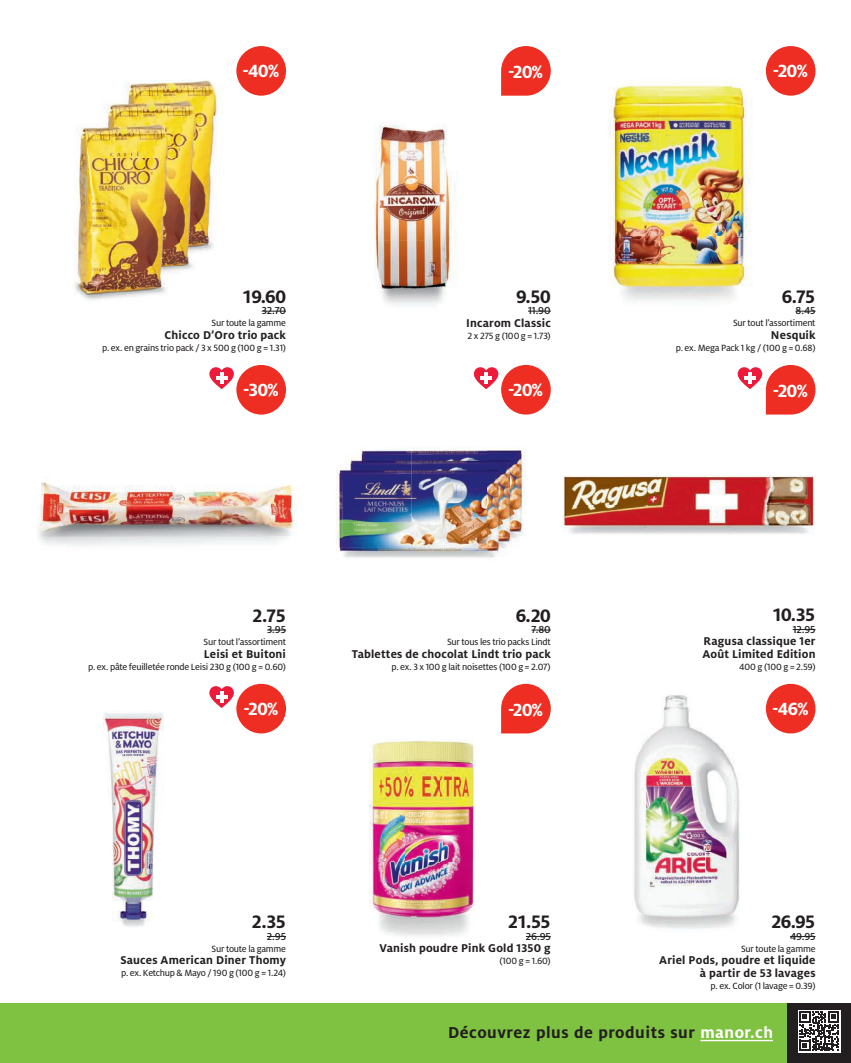
<style>
.page{position:relative;width:851px;height:1063px;background:#fff}
.page>*{position:absolute;margin:0;border:0;box-sizing:border-box;transform-origin:0 0}
.t1{font:700 20px "Milofor Manor";letter-spacing:-.06em;color:#231f20}
.t2{font:700 19.5px "Milofor Manor";letter-spacing:-.04em;color:#fff}
.t3{font:700 17.5px "Milofor Manor";letter-spacing:.03em;color:#231f20}
.t4{font:700 12.5px/12.5px "Milofor Manor";letter-spacing:.01em;color:#231f20;text-align:right}
.t5{font:500 11.25px "Milofor Manor";letter-spacing:-.01em;color:#231f20}
.t6{font:10px "Milofor Manor Text";letter-spacing:-.025em;color:#231f20}
.s1{color:#fff}
</style>
<div class="page">
<div style="left:0;top:1003px;width:787px;height:60px;background:#7fc241"></div>
<div style="left:787px;top:1003px;width:63px;height:60px;background:#231f20"></div>
<svg style="left:501px;top:684px;width:49px;height:49px;background:#f04d42"></svg>
<svg style="left:501px;top:46px;width:49px;height:50px;background:#f04f45"></svg>
<div style="left:236px;top:46px;width:50px;height:50px;background:#ee2e22;border-radius:50%"></div>
<div style="left:765px;top:46px;width:50px;height:50px;background:#ee2e22;border-radius:50%"></div>
<div style="left:236px;top:365px;width:50px;height:50px;background:#ee2e22;border-radius:50%"></div>
<div style="left:236px;top:684px;width:50px;height:49px;background:#ee2e22;border-radius:50%"></div>
<div style="left:765px;top:684px;width:50px;height:49px;background:#ee2e22;border-radius:50%"></div>
<div style="left:501px;top:365px;width:49px;height:50px;background:#ee2e22;border-radius:50%"></div>
<svg style="left:474px;top:367px;width:24px;height:22px"></svg>
<hr style="left:480px;top:376px;width:12px;height:4px;background:#fff">
<hr style="left:484px;top:372px;width:4px;height:12px;background:#fff">
<svg style="left:209px;top:367px;width:25px;height:22px"></svg>
<svg style="left:209px;top:686px;width:25px;height:22px"></svg>
<svg style="left:528px;top:311px;width:22px;height:1px"></svg>
<img style="left:336px;top:447px;width:189px;height:111px">
<img style="left:370px;top:740px;width:106px;height:196px">
<img style="left:608px;top:79px;width:159px;height:222px">
<img style="left:563px;top:476px;width:251px;height:58px">
<img style="left:634px;top:695px;width:106px;height:234px">
<img style="left:103px;top:712px;width:60px;height:215px">
<img style="left:127px;top:80px;width:95px;height:37px">
<img style="left:207px;top:117px;width:9px;height:134px">
<img style="left:93px;top:104px;width:20px;height:101px">
<img style="left:179px;top:141px;width:28px;height:132px">
<img style="left:113px;top:100px;width:94px;height:41px">
<img style="left:74px;top:124px;width:19px;height:111px">
<img style="left:74px;top:235px;width:29px;height:65px">
<img style="left:103px;top:286px;width:63px;height:13px">
<img style="left:93px;top:205px;width:43px;height:81px">
<img style="left:136px;top:266px;width:43px;height:20px">
<img style="left:113px;top:124px;width:66px;height:142px">
<img style="left:374px;top:122px;width:83px;height:183px">
<img style="left:37px;top:481px;width:260px;height:65px">
<svg style="left:737px;top:365px;width:78px;height:50px"></svg>
<hr style="left:700px;top:1040px;width:72px;height:1px;background:#fff">
<svg style="left:798px;top:1010px;width:42px;height:42px"></svg>
<svg style="left:799px;top:1011px;width:39px;height:40px"></svg>
<svg style="left:262px;top:311px;width:24px;height:1px"></svg>
<svg style="left:795px;top:311px;width:20px;height:1px"></svg>
<svg style="left:267px;top:630px;width:19px;height:1px"></svg>
<svg style="left:267px;top:936px;width:19px;height:1px"></svg>
<svg style="left:790px;top:936px;width:25px;height:1px"></svg>
<svg style="left:531px;top:630px;width:19px;height:1px"></svg>
<svg style="left:526px;top:936px;width:24px;height:1px"></svg>
<svg style="left:792px;top:629px;width:23px;height:1px"></svg>
<h2 class="t2" style="left:242px;top:65px;width:38px">-40%</h2>
<h2 class="t2" style="left:508px;top:66px;width:36px">-20%</h2>
<h2 class="t2" style="left:772px;top:65px;width:36px">-20%</h2>
<h1 class="t1" style="left:242px;top:291px;width:45px">19.60</h1>
<p class="t5" style="left:262px;top:304px;width:26px">32.70</p>
<p class="t6" style="left:211px;top:320px;width:76px">Sur toute la gamme</p>
<p class="t4" style="left:165px;top:330px;width:123px">Chicco D’Oro trio pack</p>
<p class="t6" style="left:102px;top:345px;width:185px">p. ex. en grains trio pack / 3 x 500 g (100 g = 1.31)</p>
<h2 class="t2" style="left:243px;top:384px;width:37px">-30%</h2>
<h1 class="t1" style="left:516px;top:291px;width:36px">9.50</h1>
<p class="t5" style="left:528px;top:304px;width:24px">11.90</p>
<p class="t4" style="left:466px;top:318px;width:86px">Incarom Classic</p>
<p class="t6" style="left:467px;top:333px;width:85px">2 x 275 g (100 g = 1.73)</p>
<h2 class="t2" style="left:508px;top:384px;width:36px">-20%</h2>
<h1 class="t1" style="left:252px;top:609px;width:35px">2.75</h1>
<p class="t5" style="left:267px;top:623px;width:20px">3.95</p>
<p class="t6" style="left:203px;top:639px;width:84px">Sur tout l’assortiment</p>
<p class="t4" style="left:204px;top:649px;width:84px">Leisi et Buitoni</p>
<p class="t6" style="left:88px;top:663px;width:199px">p. ex. pâte feuilletée ronde Leisi 230 g (100 g = 0.60)</p>
<h1 class="t1" style="left:515px;top:609px;width:36px">6.20</h1>
<p class="t5" style="left:531px;top:623px;width:21px">7.80</p>
<p class="t6" style="left:447px;top:639px;width:105px">Sur tous les trio packs Lindt</p>
<p class="t4" style="left:352px;top:649px;width:200px">Tablettes de chocolat Lindt trio pack</p>
<p class="t6" style="left:391px;top:663px;width:161px">p. ex. 3 x 100 g lait noisettes (100 g = 2.07)</p>
<h1 class="t1" style="left:781px;top:291px;width:35px">6.75</h1>
<p class="t5" style="left:795px;top:304px;width:21px">8.45</p>
<p class="t6" style="left:733px;top:320px;width:84px">Sur tout l’assortiment</p>
<p class="t4" style="left:770px;top:330px;width:46px">Nesquik</p>
<p class="t6" style="left:675px;top:345px;width:141px">p. ex. Mega Pack 1 kg / (100 g = 0.68)</p>
<h2 class="t2" style="left:772px;top:385px;width:36px">-20%</h2>
<h1 class="t1" style="left:771px;top:609px;width:45px">10.35</h1>
<p class="t5" style="left:792px;top:622px;width:24px">12.95</p>
<p class="t4" style="left:702px;top:636px;width:114px;text-align:left">Ragusa classique 1er<br>Août Limited Edition</p>
<p class="t6" style="left:739px;top:663px;width:78px">400 g (100 g = 2.59)</p>
<h2 class="t2" style="left:243px;top:703px;width:36px">-20%</h2>
<h2 class="t2" style="left:772px;top:703px;width:37px">-46%</h2>
<h2 class="t2" style="left:508px;top:704px;width:36px">-20%</h2>
<h1 class="t1" style="left:251px;top:916px;width:36px">2.35</h1>
<p class="t5" style="left:267px;top:929px;width:21px">2.95</p>
<p class="t6" style="left:211px;top:945px;width:76px">Sur toute la gamme</p>
<p class="t4" style="left:120px;top:955px;width:167px">Sauces American Diner Thomy</p>
<p class="t6" style="left:121px;top:970px;width:166px">p. ex. Ketchup &amp; Mayo / 190 g (100 g = 1.24)</p>
<h1 class="t1" style="left:507px;top:916px;width:45px">21.55</h1>
<p class="t5" style="left:526px;top:929px;width:26px">26.95</p>
<p class="t4" style="left:379px;top:943px;width:173px">Vanish poudre Pink Gold 1350 g</p>
<p class="t6" style="left:499px;top:958px;width:53px">(100 g = 1.60)</p>
<h1 class="t1" style="left:771px;top:916px;width:46px">26.95</h1>
<p class="t5" style="left:789px;top:929px;width:27px">49.95</p>
<p class="t6" style="left:741px;top:945px;width:76px">Sur toute la gamme</p>
<p class="t4" style="left:659px;top:955px;width:158px">Ariel Pods, poudre et liquide à partir de 53 lavages</p>
<p class="t6" style="left:710px;top:982px;width:106px">p. ex. Color (1 lavage = 0.39)</p>
<h3 class="t3" style="left:448px;top:1027px;width:326px">Découvrez plus de produits sur <span class="s1">manor.ch</span></h3>
</div>
